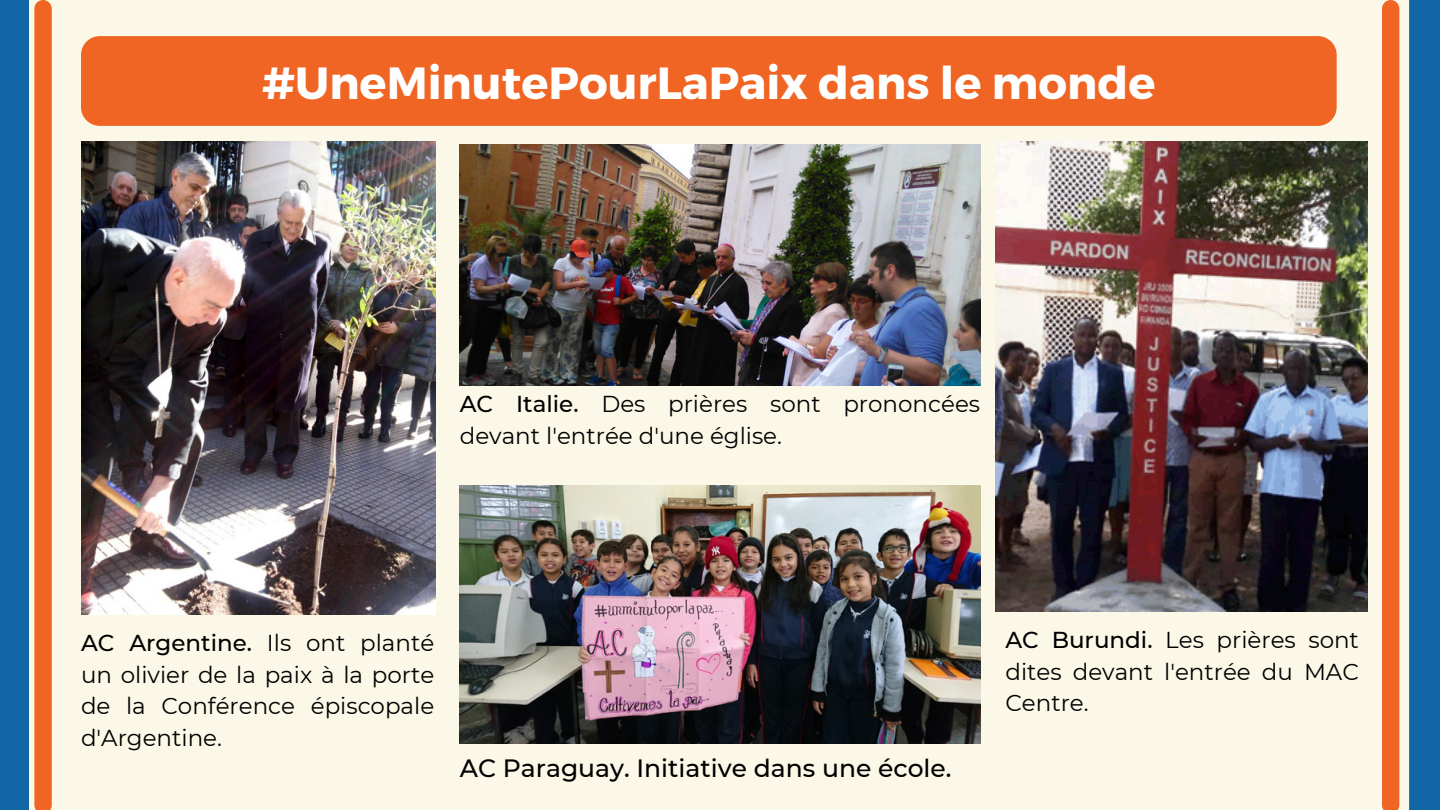
<style>
.page{position:relative;width:1440px;height:810px;background:#fcf8e8}
.page>*{position:absolute;margin:0;border:0;box-sizing:border-box;transform-origin:0 0}
.t1{font:700 45px "Montserrat";color:#fff}
.t2{font:500 25px "Montserrat";color:#000}
.t3{font:23px/31.5px "Montserrat";color:#000;text-align:justify}
.s1{font-weight:500}
</style>
<div class="page">
<svg style="left:34px;top:0;width:18px;height:810px"></svg>
<div style="left:1382px;top:0;width:17px;height:810px;background:#f06523"></div>
<div style="left:0;top:0;width:29px;height:810px;background:#1366a5"></div>
<div style="left:1409px;top:0;width:31px;height:810px;background:#1366a5"></div>
<div style="left:81px;top:36px;width:1256px;height:90px;background:#f06523"></div>
<img style="left:81px;top:141px;width:355px;height:473px">
<img style="left:460px;top:144px;width:520px;height:242px">
<img style="left:460px;top:485px;width:520px;height:258px">
<img style="left:995px;top:141px;width:372px;height:470px">
<h1 class="t1" style="left:262px;top:54px;width:895px">#UneMinutePourLaPaix dans le monde</h1>
<p class="t3" style="left:460px;top:388px;width:522px"><span class="s1">AC Italie.</span> Des prières sont prononcées devant l'entrée d'une église.</p>
<p class="t3" style="left:81px;top:627px;width:355px"><span class="s1">AC Argentine.</span> Ils ont planté un olivier de la paix à la porte de la Conférence épiscopale d'Argentine.</p>
<p class="t2" style="left:460px;top:753px;width:493px">AC Paraguay. Initiative dans une école.</p>
<p class="t3" style="left:1005px;top:624px;width:355px"><span class="s1">AC Burundi.</span> Les prières sont dites devant l'entrée du MAC Centre.</p>
</div>
